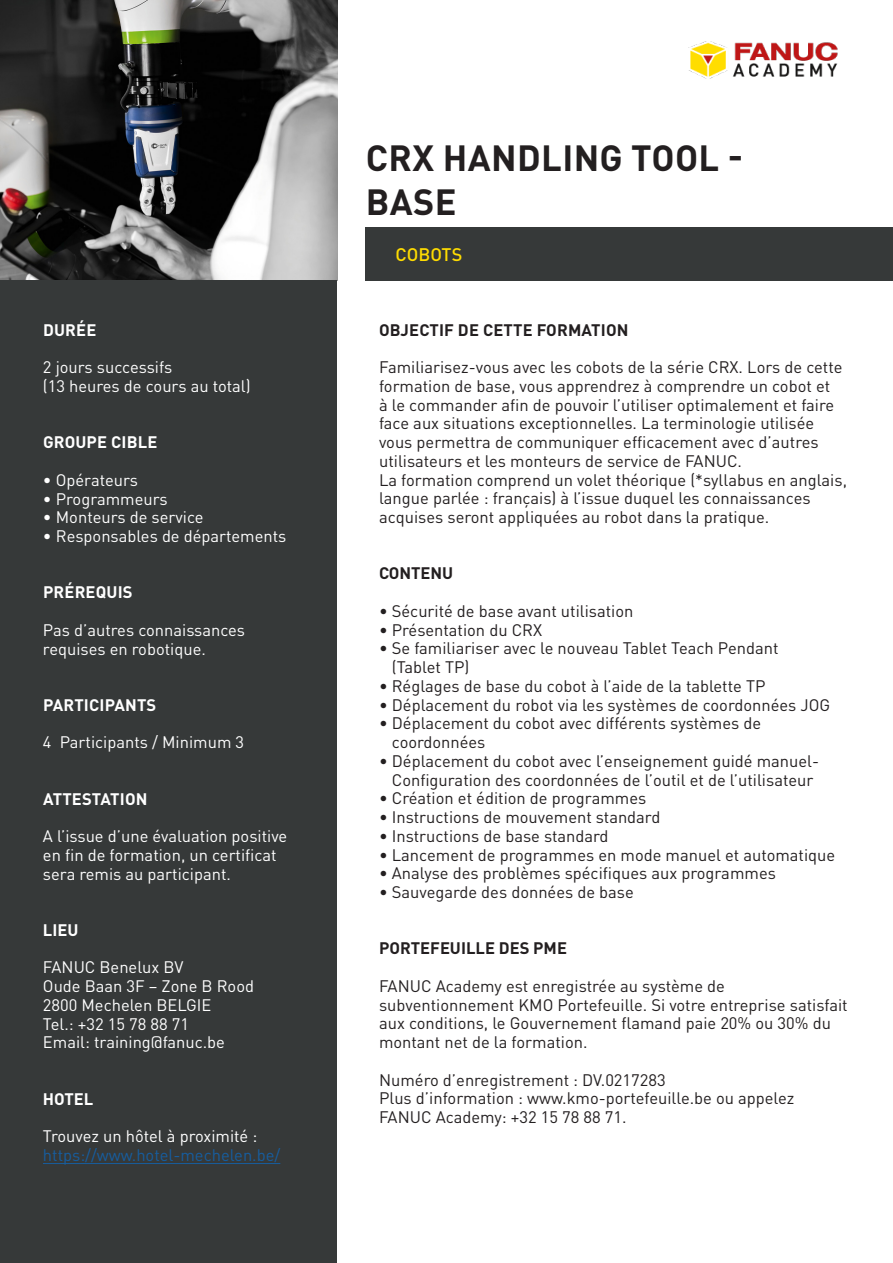
<style>
.page{position:relative;width:893px;height:1263px;background:#fff}
.page>*{position:absolute;margin:0;border:0;box-sizing:border-box;transform-origin:0 0}
.t1{font:700 36px/43.2px "DIN Pro";letter-spacing:.01em;color:#231f20}
.t2{font:500 18px "DIN Pro";color:#ffdc01}
.t3{font:16.5px/18.8px "DIN Pro";color:#231f20}
.t4{font:16.5px/18.8px "DIN Pro";color:#fff}
.t5{font:700 16.5px "DIN Pro";letter-spacing:.01em;color:#fff}
.t6{font:700 16.5px "DIN Pro";color:#231f20}
.t7{font:16.5px "DIN Pro";color:#175d9e}
</style>
<div class="page">
<img style="left:689px;top:41px;width:149px;height:38px">
<img style="left:0;top:0;width:337px;height:281px">
<div style="left:366px;top:227px;width:527px;height:54px;background:#363939"></div>
<div style="left:0;top:281px;width:337px;height:982px;background:#363939"></div>
<hr style="left:43px;top:1163px;width:237px;height:1px;background:#175d9e">
<p class="t5" style="left:43px;top:319px;width:55px">DURÉE</p>
<p class="t4" style="left:43px;top:358px;width:209px">2 jours successifs<br>(13 heures de cours au total)</p>
<p class="t5" style="left:43px;top:431px;width:116px">GROUPE CIBLE</p>
<p class="t4" style="left:43px;top:470px;width:97px">• Opérateurs</p>
<p class="t4" style="left:43px;top:489px;width:126px">• Programmeurs</p>
<p class="t4" style="left:43px;top:508px;width:162px">• Monteurs de service</p>
<p class="t4" style="left:43px;top:526px;width:245px">• Responsables de départements</p>
<p class="t5" style="left:43px;top:581px;width:91px">PRÉREQUIS</p>
<p class="t4" style="left:43px;top:620px;width:204px">Pas d’autres connaissances requises en robotique.</p>
<p class="t5" style="left:43px;top:694px;width:115px">PARTICIPANTS</p>
<p class="t4" style="left:43px;top:733px;width:203px">4 Participants / Minimum 3</p>
<p class="t5" style="left:43px;top:788px;width:106px">ATTESTATION</p>
<p class="t4" style="left:43px;top:826px;width:246px">A l’issue d’une évaluation positive en fin de formation, un certificat sera remis au participant.</p>
<p class="t5" style="left:43px;top:919px;width:37px">LIEU</p>
<p class="t4" style="left:43px;top:958px;width:213px">FANUC Benelux BV<br>Oude Baan 3F – Zone B Rood<br>2800 Mechelen BELGIE<br>Tel.: +32 15 78 88 71<br>Email: training@fanuc.be</p>
<p class="t5" style="left:43px;top:1088px;width:52px">HOTEL</p>
<p class="t4" style="left:43px;top:1126px;width:216px">Trouvez un hôtel à proximité :</p>
<p class="t7" style="left:43px;top:1144px;width:239px">https://www.hotel-mechelen.be/</p>
<h1 class="t1" style="left:366px;top:136px;width:379px">CRX HANDLING TOOL -<br>BASE</h1>
<p class="t2" style="left:395px;top:243px;width:68px">COBOTS</p>
<p class="t6" style="left:379px;top:319px;width:251px">OBJECTIF DE CETTE FORMATION</p>
<p class="t3" style="left:379px;top:358px;width:469px">Familiarisez-vous avec les cobots de la série CRX. Lors de cette formation de base, vous apprendrez à comprendre un cobot et<br>à le commander afin de pouvoir l’utiliser optimalement et faire face aux situations exceptionnelles. La terminologie utilisée vous permettra de communiquer efficacement avec d’autres utilisateurs et les monteurs de service de FANUC.<br>La formation comprend un volet théorique (*syllabus en anglais, langue parlée : français) à l’issue duquel les connaissances acquises seront appliquées au robot dans la pratique.</p>
<p class="t6" style="left:379px;top:563px;width:76px">CONTENU</p>
<p class="t3" style="left:379px;top:601px;width:256px">• Sécurité de base avant utilisation</p>
<p class="t3" style="left:379px;top:620px;width:165px">• Présentation du CRX</p>
<p class="t3" style="left:392px;top:639px;width:388px;text-indent:-13px">• Se familiariser avec le nouveau Tablet Teach Pendant (Tablet TP)</p>
<p class="t3" style="left:379px;top:676px;width:388px">• Réglages de base du cobot à l’aide de la tablette TP</p>
<p class="t3" style="left:379px;top:695px;width:453px">• Déplacement du robot via les systèmes de coordonnées JOG</p>
<p class="t3" style="left:392px;top:714px;width:371px;text-indent:-13px">• Déplacement du cobot avec différents systèmes de coordonnées</p>
<p class="t3" style="left:379px;top:751px;width:442px;text-align:center">• Déplacement du cobot avec l’enseignement guidé manuel-<br>Configuration des coordonnées de l’outil et de l’utilisateur</p>
<p class="t3" style="left:379px;top:789px;width:269px">• Création et édition de programmes</p>
<p class="t3" style="left:379px;top:807px;width:283px">• Instructions de mouvement standard</p>
<p class="t3" style="left:379px;top:826px;width:231px">• Instructions de base standard</p>
<p class="t3" style="left:379px;top:845px;width:458px">• Lancement de programmes en mode manuel et automatique</p>
<p class="t3" style="left:379px;top:864px;width:398px">• Analyse des problèmes spécifiques aux programmes</p>
<p class="t3" style="left:379px;top:882px;width:256px">• Sauvegarde des données de base</p>
<p class="t6" style="left:379px;top:937px;width:189px">PORTEFEUILLE DES PME</p>
<p class="t3" style="left:379px;top:976px;width:470px">FANUC Academy est enregistrée au système de subventionnement KMO Portefeuille. Si votre entreprise satisfait aux conditions, le Gouvernement flamand paie 20% ou 30% du montant net de la formation.</p>
<p class="t3" style="left:379px;top:1070px;width:417px">Numéro d’enregistrement : DV.0217283<br>Plus d’information : www.kmo-portefeuille.be ou appelez<br>FANUC Academy: +32 15 78 88 71.</p>
</div>
